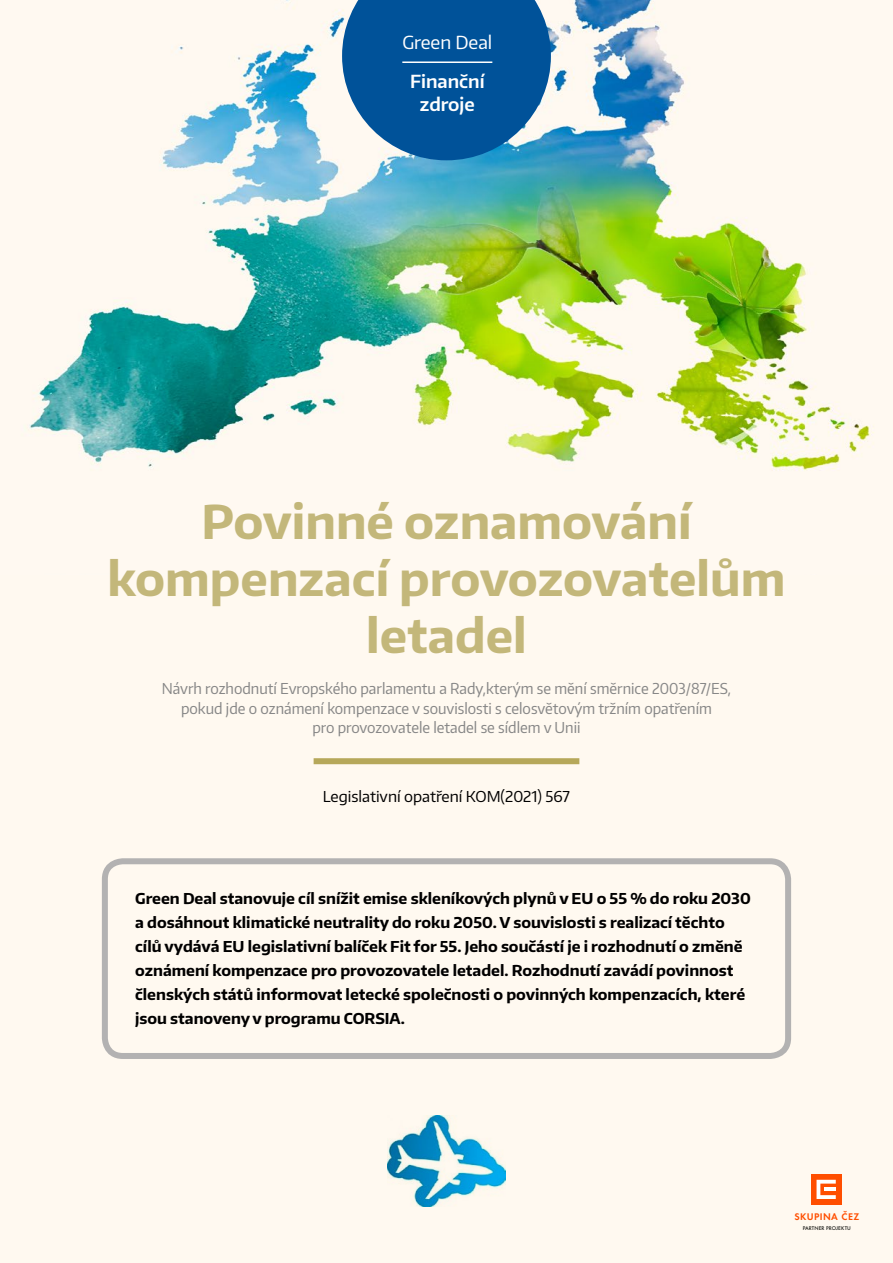
<style>
.page{position:relative;width:893px;height:1263px;background:#fff}
.page>*{position:absolute;margin:0;border:0;box-sizing:border-box;transform-origin:0 0}
.t1{font:700 46.5px/57px "Encode Sans Normal";color:#c3b77a;text-align:center}
.t2{font:600 18px/22.5px "Encode Sans Normal";color:#fff;text-align:center}
.t3{font:18px "Encode Sans Normal";color:#fff}
.Text_zaklad{font:700 15px/24px "Encode Sans Normal";color:#000}
.t4{font:15px/19.5px "Encode Sans Narrow";color:#878787;text-align:center}
.Text_zaklad-2{font:15px "Encode Sans Normal";color:#000}
.t5{font:600 10.05px "Futura CEZOT";letter-spacing:.04em;color:#ff4e00}
.t6{font:500 5.55px "Futura CEZOT";letter-spacing:.015em;color:#171714}
</style>
<div class="page">
<div style="left:0;top:574px;width:893px;height:689px;background:#fff9f0"></div>
<img style="left:0;top:0;width:893px;height:574px">
<div style="left:314px;top:758px;width:265px;height:6px;background:#b6a85a"></div>
<div style="left:811px;top:1174px;width:31px;height:31px;background:#ff4e00"></div>
<svg style="left:816px;top:1180px;width:20px;height:19px"></svg>
<hr style="left:824px;top:1187px;width:12px;height:4px;background:#fff">
<svg style="left:342px;top:0;width:209px;height:160px"></svg>
<hr style="left:402px;top:61px;width:90px;height:2px;background:#fff">
<div style="left:102px;top:858px;width:689px;height:201px;border:6px solid #b3b2b2;border-radius:18px"></div>
<img style="left:388px;top:1115px;width:117px;height:92px">
<p class="t3" style="left:402px;top:30px;width:92px">Green Deal</p>
<p class="t2" style="left:410px;top:70px;width:76px">Finanční zdroje</p>
<p class="t1" style="left:108px;top:492px;width:679px">Povinné oznamování kompenzací provozovatelům letadel</p>
<p class="t4" style="left:162px;top:678px;width:571px">Návrh rozhodnutí Evropského parlamentu a Rady,kterým se mění směrnice 2003/87/ES, pokud jde o oznámení kompenzace v souvislosti s celosvětovým tržním opatřením<br>pro provozovatele letadel se sídlem v Unii</p>
<p class="Text_zaklad-2" style="left:323px;top:787px;width:249px">Legislativní opatření KOM(2021) 567</p>
<p class="Text_zaklad" style="left:135px;top:885px;width:617px">Green Deal stanovuje cíl snížit emise skleníkových plynů v EU o 55 % do roku 2030 a dosáhnout klimatické neutrality do roku 2050. V souvislosti s realizací těchto cílů vydává EU legislativní balíček Fit for 55. Jeho součástí je i rozhodnutí o změně oznámení kompenzace pro provozovatele letadel. Rozhodnutí zavádí povinnost členských států informovat letecké společnosti o povinných kompenzacích, které jsou stanoveny v programu CORSIA.</p>
<p class="t5" style="left:794px;top:1210px;width:66px">SKUPINA ČEZ</p>
<p class="t6" style="left:803px;top:1225px;width:50px">PARTNER PROJEKTU</p>
</div>
